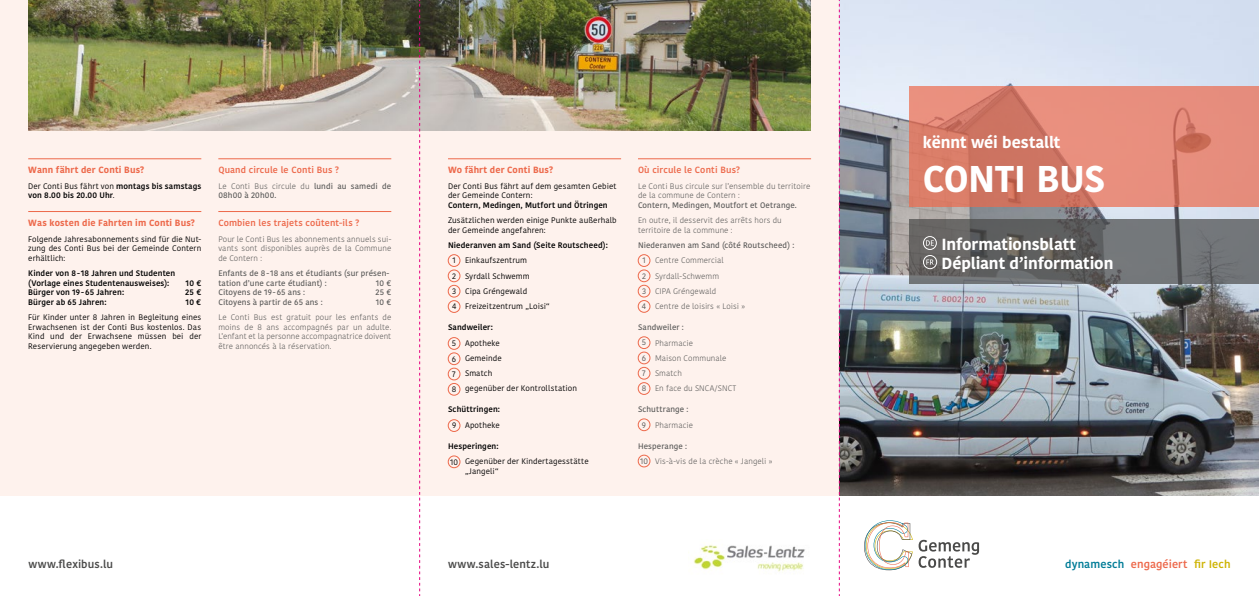
<style>
.page{position:relative;width:1259px;height:596px;background:#fff}
.page>*{position:absolute;margin:0;border:0;box-sizing:border-box;transform-origin:0 0}
.t1{font:700 37.1px "Kohinoor Bangla";letter-spacing:-.02em;color:#fff}
.t2{font:700 16px/19.2px "Kohinoor Bangla";letter-spacing:-.005em;color:#fff}
.t3{font:600 11px "Kohinoor Bangla";letter-spacing:.01em;color:#4a4a49}
.t4{font:600 11px "Kohinoor Bangla";letter-spacing:.01em;color:#ed694b}
.t5{font:600 9px "Kohinoor Bangla";letter-spacing:.02em;color:#ed694b}
.t6{font:700 9px "Kohinoor Bangla";letter-spacing:.015em;color:#ed694b}
.t7{font:8px/15.3px "Kohinoor Bangla";letter-spacing:.01em;color:#000}
.t8{font:300 8px/9.6px "Kohinoor Bangla";letter-spacing:.01em;color:#575756}
.t9{font:600 8px/9.6px "Kohinoor Bangla";letter-spacing:.01em;color:#000}
.t10{font:500 8px/9.6px "Kohinoor Bangla";letter-spacing:.01em;color:#575756}
.t11{font:8px/15.3px "Kohinoor Bangla";color:#575756;text-align:justify}
.s1{font-weight:400}
.s2{font-weight:300}
.s3{color:#007c97}
.s4{color:#ceb302}
</style>
<div class="page">
<div style="left:0;top:0;width:1259px;height:595px;background:#fef2ed"></div>
<img style="left:28px;top:0;width:783px;height:131px">
<img style="left:840px;top:0;width:419px;height:496px">
<div style="left:0;top:496px;width:1259px;height:99px;background:#fff"></div>
<svg style="left:909px;top:86px;width:350px;height:120px;fill:#e68d7d"></svg>
<hr style="left:448px;top:158px;width:173px;height:1px;background:#ed694b">
<div style="left:448px;top:254px;width:12px;height:13px;border:1px solid #ed694b;border-radius:50%"></div>
<div style="left:448px;top:269px;width:12px;height:13px;border:1px solid #ed694b;border-radius:50%"></div>
<div style="left:448px;top:284px;width:12px;height:13px;border:1px solid #ed694b;border-radius:50%"></div>
<div style="left:448px;top:300px;width:12px;height:13px;border:1px solid #ed694b;border-radius:50%"></div>
<div style="left:448px;top:337px;width:12px;height:12px;border:1px solid #ed694b;border-radius:50%"></div>
<div style="left:448px;top:352px;width:12px;height:13px;border:1px solid #ed694b;border-radius:50%"></div>
<div style="left:448px;top:367px;width:12px;height:13px;border:1px solid #ed694b;border-radius:50%"></div>
<div style="left:448px;top:382px;width:12px;height:13px;border:1px solid #ed694b;border-radius:50%"></div>
<div style="left:448px;top:419px;width:12px;height:12px;border:1px solid #ed694b;border-radius:50%"></div>
<div style="left:448px;top:455px;width:12px;height:13px;border:1px solid #ed694b;border-radius:50%"></div>
<img style="left:693px;top:544px;width:112px;height:28px">
<hr style="left:28px;top:158px;width:173px;height:1px;background:#ed694b">
<hr style="left:28px;top:211px;width:173px;height:1px;background:#ed694b">
<hr style="left:638px;top:158px;width:173px;height:1px;background:#ed694b">
<div style="left:638px;top:254px;width:12px;height:13px;border:1px solid #ed694b;border-radius:50%"></div>
<div style="left:638px;top:269px;width:12px;height:13px;border:1px solid #ed694b;border-radius:50%"></div>
<div style="left:638px;top:284px;width:12px;height:13px;border:1px solid #ed694b;border-radius:50%"></div>
<div style="left:638px;top:300px;width:12px;height:12px;border:1px solid #ed694b;border-radius:50%"></div>
<div style="left:638px;top:336px;width:12px;height:13px;border:1px solid #ed694b;border-radius:50%"></div>
<div style="left:638px;top:351px;width:12px;height:13px;border:1px solid #ed694b;border-radius:50%"></div>
<div style="left:638px;top:366px;width:12px;height:13px;border:1px solid #ed694b;border-radius:50%"></div>
<div style="left:638px;top:382px;width:12px;height:12px;border:1px solid #ed694b;border-radius:50%"></div>
<div style="left:638px;top:418px;width:12px;height:13px;border:1px solid #ed694b;border-radius:50%"></div>
<div style="left:638px;top:454px;width:12px;height:13px;border:1px solid #ed694b;border-radius:50%"></div>
<hr style="left:218px;top:158px;width:173px;height:1px;background:#ed694b">
<hr style="left:218px;top:211px;width:173px;height:1px;background:#ed694b">
<svg style="left:864px;top:520px;width:115px;height:50px"></svg>
<svg style="left:909px;top:219px;width:350px;height:64px"></svg>
<div style="left:923px;top:236px;width:14px;height:14px;border:1px solid #fff;border-radius:50%"></div>
<svg style="left:926px;top:240px;width:8px;height:5px"></svg>
<div style="left:923px;top:255px;width:14px;height:14px;border:1px solid #fff;border-radius:50%"></div>
<svg style="left:926px;top:259px;width:7px;height:5px"></svg>
<svg style="left:419px;top:0;width:1px;height:595px"></svg>
<svg style="left:839px;top:0;width:1px;height:595px"></svg>
<p class="t6" style="left:28px;top:162px;width:118px">Wann fährt der Conti Bus?</p>
<p class="t9" style="left:28px;top:181px;width:175px"><span class="s1">Der Conti Bus fährt von</span> montags bis samstags von 8.00 bis 20.00 Uhr<span class="s1">.</span></p>
<p class="t6" style="left:28px;top:215px;width:168px">Was kosten die Fahrten im Conti Bus?</p>
<p class="t7" style="left:28px;top:233px;width:175px;line-height:9.6px;text-align:justify">Folgende Jahresabonnements sind für die Nut&shy;zung des Conti Bus bei der Gemeinde Contern erhältlich:</p>
<p class="t9" style="left:28px;top:268px;width:149px">Kinder von 8- 18 Jahren und Studenten (Vorlage eines Studentenausweises):</p>
<p class="t9" style="left:186px;top:277px;width:17px">10 €</p>
<p class="t9" style="left:28px;top:287px;width:97px">Bürger von 19-65 Jahren:</p>
<p class="t9" style="left:185px;top:287px;width:17px">25 €</p>
<p class="t9" style="left:28px;top:297px;width:80px">Bürger ab 65 Jahren:</p>
<p class="t9" style="left:186px;top:297px;width:17px">10 €</p>
<p class="t7" style="left:28px;top:312px;width:175px;line-height:9.6px;text-align:justify">Für Kinder unter 8 Jahren in Begleitung eines Erwachsenen ist der Conti Bus kostenlos. Das Kind und der Erwachsene müssen bei der Reservierung angegeben werden.</p>
<p class="t5" style="left:218px;top:163px;width:122px">Quand circule le Conti Bus ?</p>
<p class="t10" style="left:218px;top:181px;width:174px"><span class="s2">Le Conti Bus circule du</span> lundi au samedi de<br>08h00 à 20h00.</p>
<p class="t5" style="left:218px;top:215px;width:143px">Combien les trajets coûtent-ils ?</p>
<p class="t8" style="left:218px;top:234px;width:174px;text-align:justify">Pour le Conti Bus les abonnements annuels sui&shy;vants sont disponibles auprès de la Commune de Contern :</p>
<p class="t10" style="left:218px;top:268px;width:173px">Enfants de 8- 18 ans et étudiants (sur présen&shy;tation d’une carte étudiant) :</p>
<p class="t10" style="left:376px;top:277px;width:17px">10 €</p>
<p class="t10" style="left:218px;top:287px;width:88px">Citoyens de 19-65 ans :</p>
<p class="t10" style="left:375px;top:287px;width:17px">25 €</p>
<p class="t10" style="left:218px;top:297px;width:106px">Citoyens à partir de 65 ans :</p>
<p class="t10" style="left:376px;top:297px;width:17px">10 €</p>
<p class="t8" style="left:218px;top:312px;width:174px;text-align:justify">Le Conti Bus est gratuit pour les enfants de moins de 8 ans accompagnés par un adulte.<br>L’enfant et la personne accompagnatrice doivent être annoncés à la réservation.</p>
<p class="t6" style="left:448px;top:162px;width:107px">Wo fährt der Conti Bus?</p>
<p class="t7" style="left:448px;top:181px;width:170px;line-height:9.6px">Der Conti Bus fährt auf dem gesamten Gebiet der Gemeinde Contern:</p>
<p class="t9" style="left:448px;top:200px;width:161px">Contern, Medingen, Mutfort und Ötringen</p>
<p class="t7" style="left:448px;top:215px;width:170px;line-height:9.6px">Zusätzlichen werden einige Punkte außerhalb der Gemeinde angefahren:</p>
<p class="t9" style="left:448px;top:240px;width:161px">Niederanven am Sand (Seite Routscheed):</p>
<p class="t7" style="left:465px;top:253px;width:86px">Einkaufszentrum<br>Syrdall Schwemm<br>Cipa Gréngewald<br>Freizeitzentrum „Loisi“</p>
<p class="t9" style="left:448px;top:322px;width:46px">Sandweiler:</p>
<p class="t7" style="left:465px;top:335px;width:113px">Apotheke<br>Gemeinde<br>Smatch<br>gegenüber der Kontrollstation</p>
<p class="t9" style="left:448px;top:404px;width:54px">Schüttringen:</p>
<p class="t7" style="left:465px;top:417px;width:36px">Apotheke</p>
<p class="t9" style="left:448px;top:440px;width:52px">Hesperingen:</p>
<p class="t7" style="left:465px;top:456px;width:125px;line-height:9.6px">Gegenüber der Kindertagesstätte „Jangeli“</p>
<p class="t7" style="left:452px;top:252px;width:6px;text-align:justify">1<br>2<br>3<br>4</p>
<p class="t7" style="left:452px;top:335px;width:6px;text-align:justify">5<br>6<br>7<br>8</p>
<p class="t7" style="left:452px;top:417px;width:6px">9</p>
<p class="t7" style="left:450px;top:453px;width:10px">10</p>
<p class="t5" style="left:638px;top:163px;width:103px">Où circule le Conti Bus?</p>
<p class="t8" style="left:638px;top:181px;width:174px">Le Conti Bus circule sur l’ensemble du territoire de la commune de Contern :</p>
<p class="t10" style="left:638px;top:200px;width:160px">Contern, Medingen, Moutfort et Oetrange.</p>
<p class="t8" style="left:638px;top:215px;width:145px">En outre, il desservit des arrêts hors du territoire de la commune :</p>
<p class="t10" style="left:638px;top:240px;width:158px">Niederanven am Sand (côté Routscheed) :</p>
<p class="t8" style="left:655px;top:253px;width:92px;line-height:15.3px">Centre Commercial<br>Syrdall-Schwemm<br>CIPA Gréngewald<br>Centre de loisirs « Loisi »</p>
<p class="t10" style="left:638px;top:322px;width:47px">Sandweiler :</p>
<p class="t8" style="left:655px;top:335px;width:83px;line-height:15.3px">Pharmacie<br>Maison Communale<br>Smatch<br>En face du SNCA/SNCT</p>
<p class="t10" style="left:638px;top:404px;width:52px">Schuttrange :</p>
<p class="t8" style="left:655px;top:419px;width:39px">Pharmacie</p>
<p class="t10" style="left:638px;top:440px;width:51px">Hesperange :</p>
<p class="t8" style="left:655px;top:456px;width:119px">Vis-à-vis de la crèche « Jangeli »</p>
<p class="t11" style="left:642px;top:252px;width:6px">1<br>2<br>3<br>4</p>
<p class="t11" style="left:642px;top:334px;width:6px">5<br>6<br>7<br>8</p>
<p class="t11" style="left:642px;top:416px;width:6px">9</p>
<p class="t11" style="left:640px;top:453px;width:10px">10</p>
<h3 class="t3" style="left:28px;top:554px;width:86px">www.flexibus.lu</h3>
<h3 class="t3" style="left:448px;top:554px;width:103px">www.sales-lentz.lu</h3>
<h2 class="t2" style="left:923px;top:131px;width:139px">kënnt wéi bestallt</h2>
<h1 class="t1" style="left:923px;top:146px;width:184px">CONTI BUS</h1>
<h2 class="t2" style="left:941px;top:234px;width:174px">Informationsblatt<br>Dépliant d’information</h2>
<h3 class="t4" style="left:1065px;top:554px;width:167px"><span class="s3">dynamesch</span> engagéiert <span class="s4">fir Iech</span></h3>
</div>
